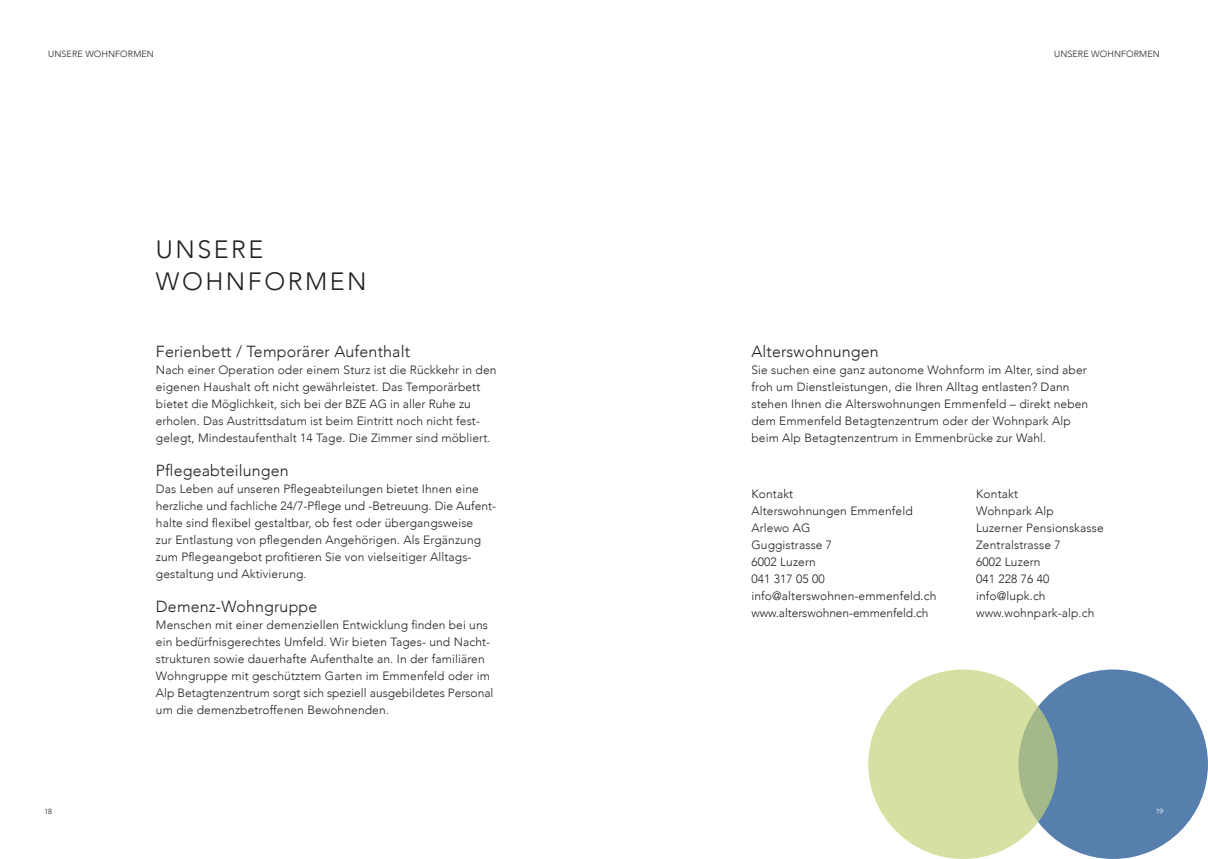
<style>
.page{position:relative;width:1208px;height:859px;background:#fff}
.page>*{position:absolute;margin:0;border:0;box-sizing:border-box;transform-origin:0 0}
.t1{font:300 25px/32px "Avenir";letter-spacing:.1em;color:#231f20}
.t2{font:300 16px "Avenir";letter-spacing:.01em;color:#231f20}
.t3{font:300 12px/17px "Avenir";letter-spacing:.01em;color:#231f20}
.t4{font:300 9px "Avenir";letter-spacing:.01em;color:#231f20}
.t5{font:300 7.5px "Avenir";color:#231f20}
.t6{font:300 7.5px "Avenir";color:#fff}
</style>
<div class="page">
<div style="left:1018px;top:669px;width:190px;height:190px;background:#577fad;border-radius:50%"></div>
<svg style="left:868px;top:669px;width:189px;height:190px;background:#d1db9f"></svg>
<p class="t4" style="left:48px;top:49px;width:107px">UNSERE WOHNFORMEN</p>
<h1 class="t1" style="left:156px;top:233px;width:212px">UNSERE<br>WOHNFORMEN</h1>
<h2 class="t2" style="left:156px;top:342px;width:256px">Ferienbett / Temporärer Aufenthalt</h2>
<p class="t3" style="left:156px;top:361px;width:342px">Nach einer Operation oder einem Sturz ist die Rückkehr in den eigenen Haushalt oft nicht gewährleistet. Das Temporärbett bietet die Möglichkeit, sich bei der BZE AG in aller Ruhe zu erholen. Das Austrittsdatum ist beim Eintritt noch nicht fest&shy;gelegt, Mindestaufenthalt 14 Tage. Die Zimmer sind möbliert.</p>
<h2 class="t2" style="left:156px;top:461px;width:134px">Pflegeabteilungen</h2>
<p class="t3" style="left:156px;top:480px;width:341px">Das Leben auf unseren Pflegeabteilungen bietet Ihnen eine herzliche und fachliche 24/7-Pflege und -Betreuung. Die Aufent&shy;halte sind flexibel gestaltbar, ob fest oder übergangsweise<br>zur Entlastung von pflegenden Angehörigen. Als Ergänzung zum Pflegeangebot profitieren Sie von vielseitiger Alltags&shy;gestaltung und Aktivierung.</p>
<h2 class="t2" style="left:156px;top:597px;width:163px">Demenz-Wohngruppe</h2>
<p class="t3" style="left:156px;top:616px;width:339px">Menschen mit einer demenziellen Entwicklung finden bei uns ein bedürfnisgerechtes Umfeld. Wir bieten Tages- und Nacht&shy;strukturen sowie dauerhafte Aufenthalte an. In der familiären Wohngruppe mit geschütztem Garten im Emmenfeld oder im Alp Betagtenzentrum sorgt sich speziell ausgebildetes Personal um die demenzbetroffenen Bewohnenden.</p>
<p class="t4" style="left:1054px;top:49px;width:107px">UNSERE WOHNFORMEN</p>
<h2 class="t2" style="left:751px;top:342px;width:129px">Alterswohnungen</h2>
<p class="t3" style="left:751px;top:361px;width:338px">Sie suchen eine ganz autonome Wohnform im Alter, sind aber froh um Dienstleistungen, die Ihren Alltag entlasten? Dann stehen Ihnen die Alterswohnungen Emmenfeld – direkt neben dem Emmenfeld Betagtenzentrum oder der Wohnpark Alp beim Alp Betagtenzentrum in Emmenbrücke zur Wahl.</p>
<p class="t3" style="left:751px;top:486px;width:186px">Kontakt<br>Alterswohnungen Emmenfeld<br>Arlewo AG<br>Guggistrasse 7<br>6002 Luzern<br>041 317 05 00 info@alterswohnen-emmenfeld.ch www.alterswohnen-emmenfeld.ch</p>
<p class="t3" style="left:976px;top:486px;width:129px">Kontakt<br>Wohnpark Alp<br>Luzerner Pensionskasse<br>Zentralstrasse 7<br>6002 Luzern<br>041 228 76 40 info@lupk.ch www.wohnpark-alp.ch</p>
<p class="t5" style="left:45px;top:807px;width:9px">18</p>
<p class="t6" style="left:1155px;top:807px;width:9px">19</p>
</div>
